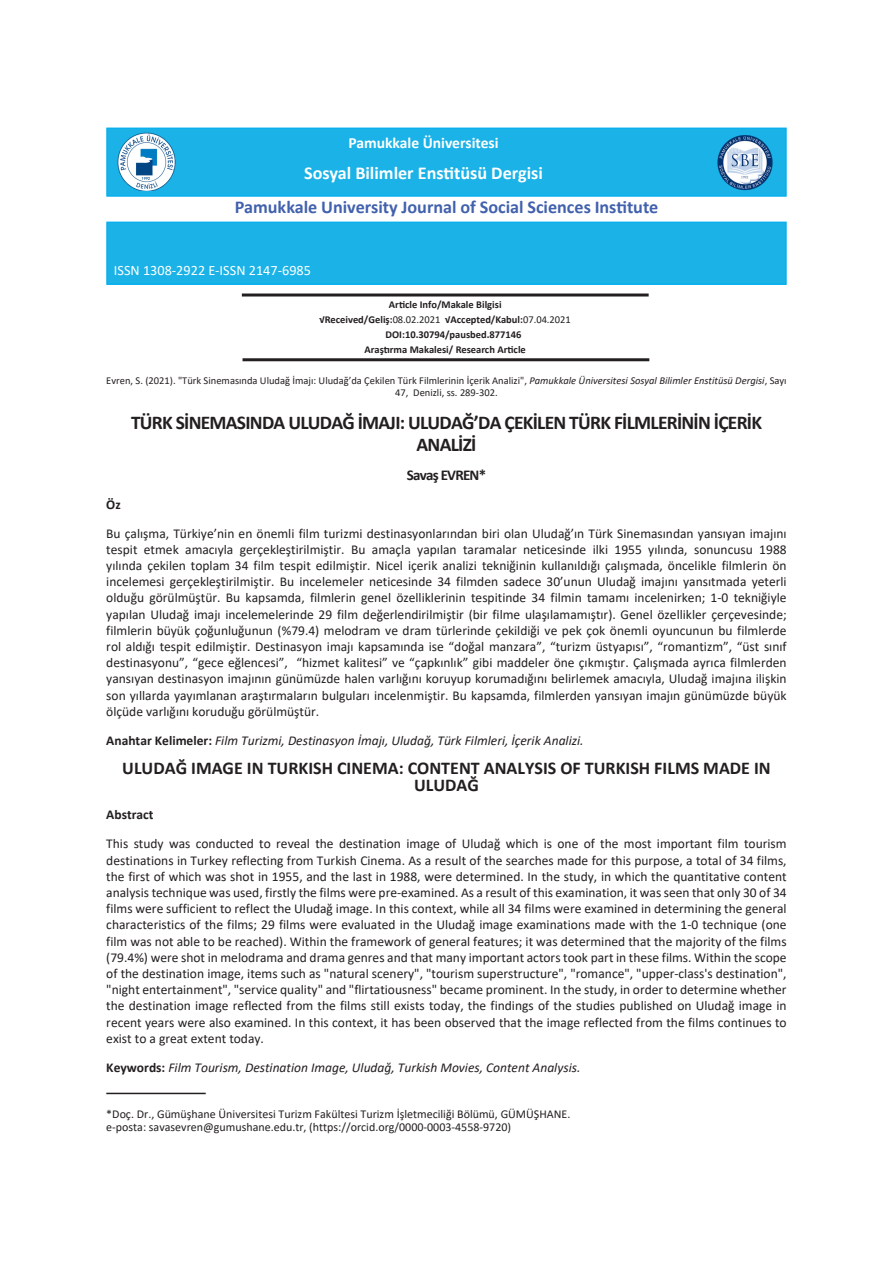
<style>
.page{position:relative;width:893px;height:1263px;background:#fff}
.page>*{position:absolute;margin:0;border:0;box-sizing:border-box;transform-origin:0 0}
.t1{font:700 19.5px/21.5px "Calibri";letter-spacing:-.04em;color:#231f20;text-align:center}
.t2{font:700 18.15px "Calibri";color:#4161ad}
.t3{font:700 18.15px "Calibri";color:#fff}
.t4{font:700 18px/16.5px "Calibri";color:#231f20;text-align:center}
.t5{font:700 15.6px "Calibri";color:#fff}
.t6{font:700 15px "Calibri";letter-spacing:-.05em;color:#231f20}
.t7{font:14.25px "Calibri";color:#fff}
.t8{font:13.5px/16.2px "Calibri";color:#231f20;text-align:justify}
.t9{font:italic 13.5px "Calibri";color:#231f20}
.t10{font:700 13.5px "Calibri";color:#231f20}
.t11{font:12px/13.5px "Calibri";color:#231f20}
.t12{font:10.5px/12px "Calibri";color:#231f20;text-align:center}
.t13{font:700 10.5px "Calibri";color:#231f20}
.s1{font-weight:400}
.s2{font-style:italic}
.s3{font-weight:700;font-style:normal}
</style>
<div class="page">
<hr style="left:242px;top:293px;width:407px;height:3px;background:#231f20">
<hr style="left:243px;top:358px;width:406px;height:3px;background:#231f20">
<div style="left:106px;top:222px;width:681px;height:63px;background:#1ab2e7;border:1px solid #00aeef"></div>
<div style="left:106px;top:128px;width:681px;height:69px;background:#1ab2e7;border:1px solid #00aeef"></div>
<img style="left:717px;top:135px;width:56px;height:56px">
<hr style="left:106px;top:1093px;width:100px;height:1px;background:#231f20">
<img style="left:118px;top:132px;width:58px;height:59px">
<p class="t5" style="left:348px;top:131px;width:152px">Pamukkale Üniversitesi</p>
<h2 class="t3" style="left:304px;top:160px;width:240px">Sosyal Bilimler Enstitüsü Dergisi</h2>
<h2 class="t2" style="left:235px;top:194px;width:425px">Pamukkale University Journal of Social Sciences Institute</h2>
<p class="t7" style="left:114px;top:260px;width:199px">ISSN 1308-2922 E-ISSN 2147-6985</p>
<p class="t13" style="left:389px;top:297px;width:114px">Article Info/Makale Bilgisi</p>
<p class="t13" style="left:320px;top:312px;width:253px">√Received/Geliş:<span class="s1">08.02.2021</span> √Accepted/Kabul:<span class="s1">07.04.2021</span></p>
<p class="t13" style="left:386px;top:327px;width:137px">DOI:10.30794/pausbed.877146</p>
<p class="t13" style="left:365px;top:342px;width:163px">Araştırma Makalesi/ Research Article</p>
<p class="t12" style="left:106px;top:374px;width:682px">Evren, S. (2021). "Türk Sinemasında Uludağ İmajı: Uludağ’da Çekilen Türk Filmlerinin İçerik Analizi", <span class="s2">Pamukkale Üniversitesi Sosyal Bilimler Enstitüsü Dergisi</span>, Sayı<br>47, Denizli, ss. 289-302.</p>
<h1 class="t1" style="left:131px;top:412px;width:632px">TÜRK SİNEMASINDA ULUDAĞ İMAJI: ULUDAĞ’DA ÇEKİLEN TÜRK FİLMLERİNİN İÇERİK<br>ANALİZİ</h1>
<p class="t6" style="left:407px;top:464px;width:81px">Savaş EVREN*</p>
<p class="t10" style="left:106px;top:495px;width:16px">Öz</p>
<p class="t8" style="left:106px;top:525px;width:682px">Bu çalışma, Türkiye’nin en önemli film turizmi destinasyonlarından biri olan Uludağ’ın Türk Sinemasından yansıyan imajını tespit etmek amacıyla gerçekleştirilmiştir. Bu amaçla yapılan taramalar neticesinde ilki 1955 yılında, sonuncusu 1988 yılında çekilen toplam 34 film tespit edilmiştir. Nicel içerik analizi tekniğinin kullanıldığı çalışmada, öncelikle filmlerin ön incelemesi gerçekleştirilmiştir. Bu incelemeler neticesinde 34 filmden sadece 30’unun Uludağ imajını yansıtmada yeterli olduğu görülmüştür. Bu kapsamda, filmlerin genel özelliklerinin tespitinde 34 filmin tamamı incelenirken; 1-0 tekniğiyle yapılan Uludağ imajı incelemelerinde 29 film değerlendirilmiştir (bir filme ulaşılamamıştır). Genel özellikler çerçevesinde; filmlerin büyük çoğunluğunun (%79.4) melodram ve dram türlerinde çekildiği ve pek çok önemli oyuncunun bu filmlerde rol aldığı tespit edilmiştir. Destinasyon imajı kapsamında ise “doğal manzara”, “turizm üstyapısı”, “romantizm”, “üst sınıf destinasyonu”, “gece eğlencesi”, “hizmet kalitesi” ve “çapkınlık” gibi maddeler öne çıkmıştır. Çalışmada ayrıca filmlerden yansıyan destinasyon imajının günümüzde halen varlığını koruyup korumadığını belirlemek amacıyla, Uludağ imajına ilişkin son yıllarda yayımlanan araştırmaların bulguları incelenmiştir. Bu kapsamda, filmlerden yansıyan imajın günümüzde büyük ölçüde varlığını koruduğu görülmüştür.</p>
<p class="t9" style="left:106px;top:731px;width:479px"><span class="s3">Anahtar Kelimeler:</span> Film Turizmi, Destinasyon İmajı, Uludağ, Türk Filmleri, İçerik Analizi.</p>
<h3 class="t4" style="left:122px;top:759px;width:650px">ULUDAĞ IMAGE IN TURKISH CINEMA: CONTENT ANALYSIS OF TURKISH FILMS MADE IN<br>ULUDAĞ</h3>
<p class="t10" style="left:106px;top:805px;width:49px">Abstract</p>
<p class="t8" style="left:106px;top:835px;width:682px">This study was conducted to reveal the destination image of Uludağ which is one of the most important film tourism destinations in Turkey reflecting from Turkish Cinema. As a result of the searches made for this purpose, a total of 34 films, the first of which was shot in 1955, and the last in 1988, were determined. In the study, in which the quantitative content analysis technique was used, firstly the films were pre-examined. As a result of this examination, it was seen that only 30 of 34 films were sufficient to reflect the Uludağ image. In this context, while all 34 films were examined in determining the general characteristics of the films; 29 films were evaluated in the Uludağ image examinations made with the 1-0 technique (one film was not able to be reached). Within the framework of general features; it was determined that the majority of the films (79.4%) were shot in melodrama and drama genres and that many important actors took part in these films. Within the scope of the destination image, items such as "natural scenery", "tourism superstructure", "romance", "upper-class's destination", "night entertainment", "service quality" and "flirtatiousness" became prominent. In the study, in order to determine whether the destination image reflected from the films still exists today, the findings of the studies published on Uludağ image in recent years were also examined. In this context, it has been observed that the image reflected from the films continues to exist to a great extent today.</p>
<p class="t9" style="left:106px;top:1058px;width:476px"><span class="s3">Keywords:</span> Film Tourism, Destination Image, Uludağ, Turkish Movies, Content Analysis.</p>
<p class="t11" style="left:106px;top:1107px;width:466px">*Doç. Dr., Gümüşhane Üniversitesi Turizm Fakültesi Turizm İşletmeciliği Bölümü, GÜMÜŞHANE. e-posta: savasevren@gumushane.edu.tr, (https://orcid.org/0000-0003-4558-9720)</p>
</div>
